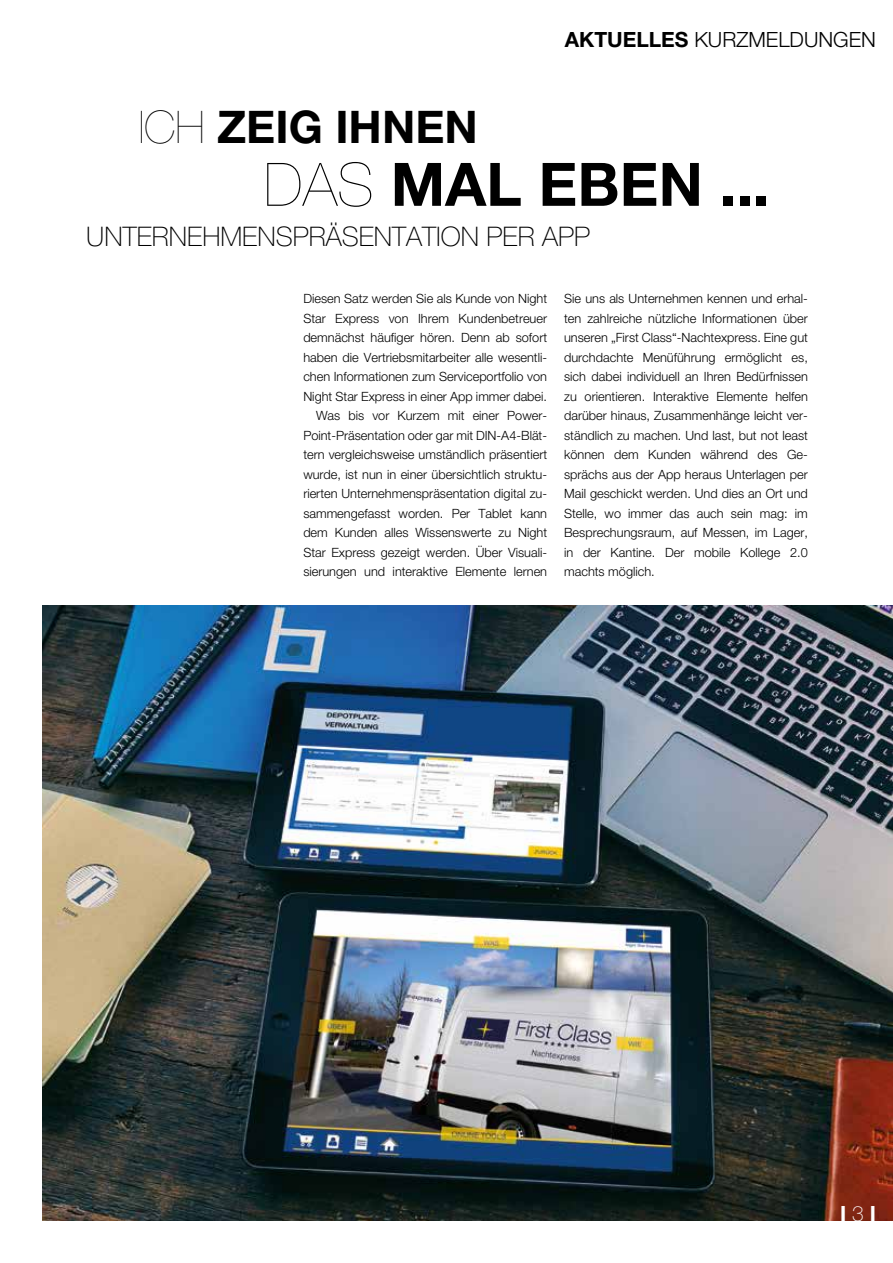
<style>
.page{position:relative;width:893px;height:1263px;background:#fff}
.page>*{position:absolute;margin:0;border:0;box-sizing:border-box;transform-origin:0 0}
.t1{font:700 60px "Helvetica Neue";color:#000}
.t2{font:700 45px "Helvetica Neue";color:#000}
.t3{font:100 27px "Helvetica Neue";color:#000}
.t4{font:300 21px "Helvetica Neue";color:#000}
.t5{font:700 21px "Helvetica Neue";color:#fff}
.t6{font:300 12.75px/19.5px "Helvetica Neue";color:#000;text-align:right}
.s1{font-weight:700}
.s2{font-weight:200}
.s3{font-weight:100}
</style>
<div class="page">
<img style="left:43px;top:606px;width:850px;height:614px">
<h3 class="t4" style="left:565px;top:27px;width:313px"><span class="s1">AKTUELLES</span> KURZMELDUNGEN</h3>
<h2 class="t2" style="left:139px;top:99px;width:340px"><span class="s2">ICH</span> ZEIG IHNEN</h2>
<h1 class="t1" style="left:264px;top:147px;width:507px"><span class="s2">DAS</span> MAL EBEN ...</h1>
<h3 class="t3" style="left:86px;top:221px;width:505px">UNTERNEHMENSPRÄSENTATION PER APP</h3>
<p class="t6" style="left:303px;top:289px;width:245px">Diesen Satz werden Sie als Kunde von Night Star Express von Ihrem Kundenbetreuer demnächst häufiger hören. Denn ab sofort haben die Vertriebsmitarbeiter alle wesentli&shy;chen Informationen zum Serviceportfolio von Night Star Express in einer App immer dabei.<br>Was bis vor Kurzem mit einer Power-Point-Präsentation oder gar mit DIN-A4-Blät&shy;tern vergleichsweise umständlich präsentiert wurde, ist nun in einer übersichtlich struktu&shy;rierten Unternehmenspräsentation digital zu&shy;sammengefasst worden. Per Tablet kann dem Kunden alles Wissenswerte zu Night Star Express gezeigt werden. Über Visuali&shy;sierungen und interaktive Elemente lernen</p>
<p class="t6" style="left:564px;top:288px;width:245px;text-align:justify">Sie uns als Unternehmen kennen und erhal&shy;ten zahlreiche nützliche Informationen über unseren „First Class“-Nachtexpress. Eine gut durchdachte Menüführung ermöglicht es, sich dabei individuell an Ihren Bedürfnissen zu orientieren. Interaktive Elemente helfen darüber hinaus, Zusammenhänge leicht ver&shy;ständlich zu machen. Und last, but not least können dem Kunden während des Ge&shy;sprächs aus der App heraus Unterlagen per Mail geschickt werden. Und dies an Ort und Stelle, wo immer das auch sein mag: im Besprechungsraum, auf Messen, im Lager, in der Kantine. Der mobile Kollege 2.0 machts möglich.</p>
<h3 class="t5" style="left:840px;top:1200px;width:37px">I <span class="s3">3</span> I</h3>
</div>
